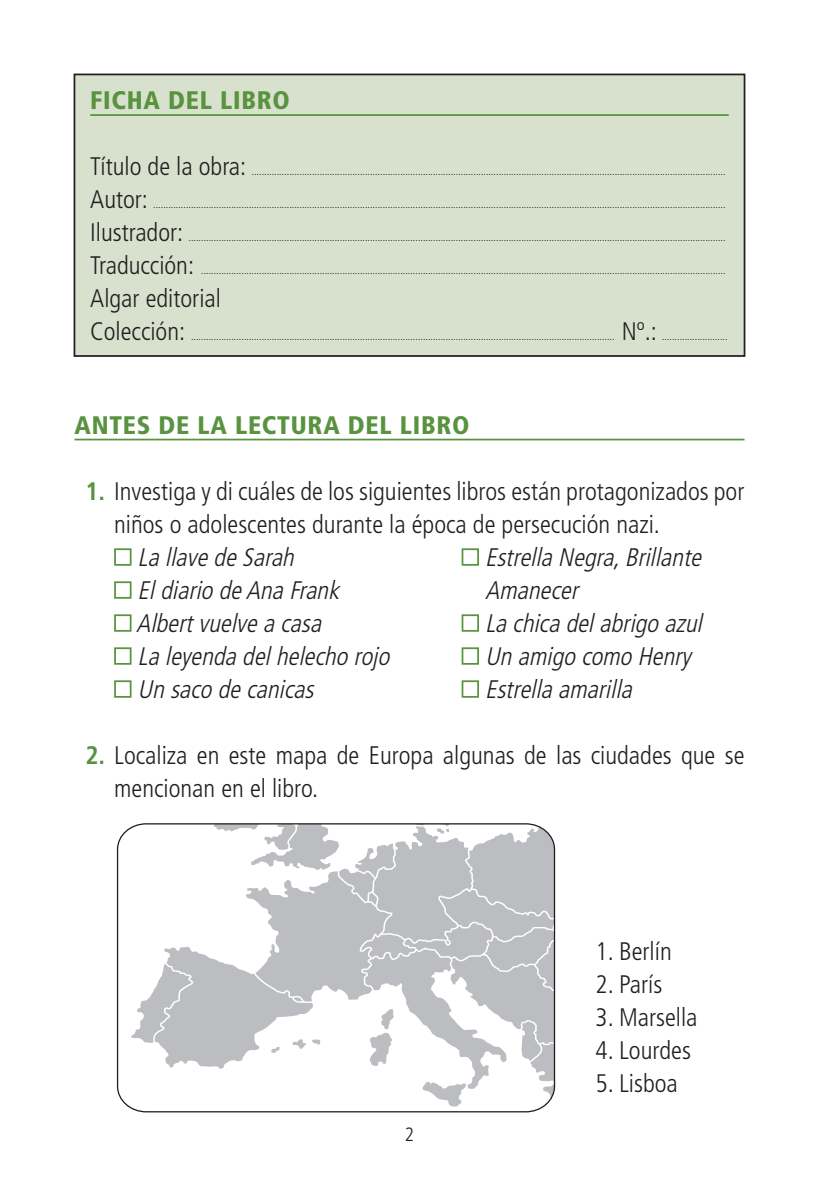
<style>
.page{position:relative;width:819px;height:1191px;background:#fff}
.page>*{position:absolute;margin:0;border:0;box-sizing:border-box;transform-origin:0 0}
.Fitxa{font:300 condensed 25.38px/33.1px "Frutiger LT Std";color:#231f20}
._00_Activitat_text{font:italic 300 condensed 25.38px/33.1px "Frutiger LT Std";color:#231f20}
._00_Activitat_text-2{font:300 condensed 25.38px "Frutiger LT Std";color:#231f20}
._00_Títols{font:900 condensed 25.38px "Frutiger LT Std";letter-spacing:.03em;color:#599340}
.t1{font:300 condensed 19.25px "Frutiger LT Std";color:#231f20}
.Fitxa-2{font:300 condensed 10.5px "Frutiger LT Std";color:#231f20}
.s1{font-weight:700;color:#599340}
</style>
<div class="page">
<div style="left:74px;top:74px;width:670px;height:282px;background:#d8e1cd"></div>
<hr style="left:90px;top:114px;width:638px;height:2px;background:#599340">
<div style="left:74px;top:74px;width:671px;height:283px;border:2px solid #231f20"></div>
<hr style="left:74px;top:439px;width:670px;height:1px;background:#599340">
<div style="left:114px;top:548px;width:17px;height:18px;background:#fff;border:2px solid #599340"></div>
<div style="left:114px;top:581px;width:17px;height:18px;background:#fff;border:2px solid #599340"></div>
<div style="left:114px;top:614px;width:17px;height:17px;background:#fff;border:2px solid #599340"></div>
<div style="left:114px;top:647px;width:17px;height:17px;background:#fff;border:2px solid #599340"></div>
<div style="left:114px;top:680px;width:17px;height:17px;background:#fff;border:2px solid #599340"></div>
<div style="left:461px;top:548px;width:18px;height:18px;background:#fff;border:2px solid #599340"></div>
<div style="left:461px;top:614px;width:18px;height:17px;background:#fff;border:2px solid #599340"></div>
<div style="left:461px;top:647px;width:18px;height:17px;background:#fff;border:2px solid #599340"></div>
<div style="left:461px;top:680px;width:18px;height:17px;background:#fff;border:2px solid #599340"></div>
<svg style="left:116px;top:823px;width:439px;height:290px"></svg>
<p class="_00_Títols" style="left:90px;top:85px;width:201px">FICHA DEL LIBRO</p>
<p class="Fitxa" style="left:90px;top:150px;width:158px">Título de la obra:</p>
<p class="Fitxa-2" style="left:251px;top:166px;width:475px">............................................................................................................................................................................................</p>
<p class="Fitxa" style="left:90px;top:183px;width:59px">Autor:</p>
<p class="Fitxa-2" style="left:153px;top:199px;width:574px">...................................................................................................................................................................................................................................</p>
<p class="Fitxa" style="left:90px;top:216px;width:95px">Ilustrador:</p>
<p class="Fitxa-2" style="left:188px;top:232px;width:538px">.....................................................................................................................................................................................................................</p>
<p class="Fitxa" style="left:90px;top:249px;width:105px">Traducción:</p>
<p class="Fitxa-2" style="left:201px;top:265px;width:526px">................................................................................................................................................................................................................</p>
<p class="Fitxa" style="left:90px;top:282px;width:132px">Algar editorial</p>
<p class="Fitxa" style="left:90px;top:315px;width:96px">Colección:</p>
<p class="Fitxa-2" style="left:191px;top:331px;width:425px">........................................................................................................................................................................</p>
<p class="Fitxa" style="left:621px;top:315px;width:37px">Nº.:</p>
<p class="Fitxa-2" style="left:662px;top:331px;width:67px">..........................</p>
<p class="_00_Títols" style="left:74px;top:409px;width:397px">ANTES DE LA LECTURA DEL LIBRO</p>
<p class="Fitxa" style="left:114px;top:475px;width:631px;text-indent:-29px"><span class="s1">1.</span> Investiga y di cuáles de los siguientes libros están protagonizados por niños o adolescentes durante la época de persecución nazi.</p>
<p class="_00_Activitat_text" style="left:138px;top:541px;width:164px">LallavedeSarah</p>
<p class="_00_Activitat_text" style="left:138px;top:574px;width:209px">Eldiario deAnaFrank</p>
<p class="_00_Activitat_text" style="left:136px;top:607px;width:192px">Albertvuelveacasa</p>
<p class="_00_Activitat_text" style="left:138px;top:640px;width:259px">Laleyendadelhelecho rojo</p>
<p class="_00_Activitat_text" style="left:138px;top:673px;width:183px">Un saco decanicas</p>
<p class="_00_Activitat_text" style="left:485px;top:541px;width:223px">EstrellaNegra,Brillante<br>Amanecer</p>
<p class="_00_Activitat_text" style="left:485px;top:607px;width:224px">Lachicadelabrigo azul</p>
<p class="_00_Activitat_text" style="left:485px;top:640px;width:213px">Un amigo como Henry</p>
<p class="_00_Activitat_text" style="left:485px;top:673px;width:154px">Estrellaamarilla</p>
<p class="Fitxa" style="left:114px;top:739px;width:631px;text-indent:-29px"><span class="s1">2.</span> Localiza en este mapa de Europa algunas de las ciudades que se mencionan en el libro.</p>
<h2 class="t1" style="left:405px;top:1123px;width:11px">2</h2>
<p class="_00_Activitat_text-2" style="left:595px;top:936px;width:78px">1. Berlín</p>
<p class="_00_Activitat_text-2" style="left:595px;top:969px;width:68px">2. París</p>
<p class="_00_Activitat_text-2" style="left:595px;top:1002px;width:103px">3. Marsella</p>
<p class="_00_Activitat_text-2" style="left:595px;top:1035px;width:97px">4. Lourdes</p>
<p class="_00_Activitat_text-2" style="left:595px;top:1068px;width:84px">5. Lisboa</p>
</div>
